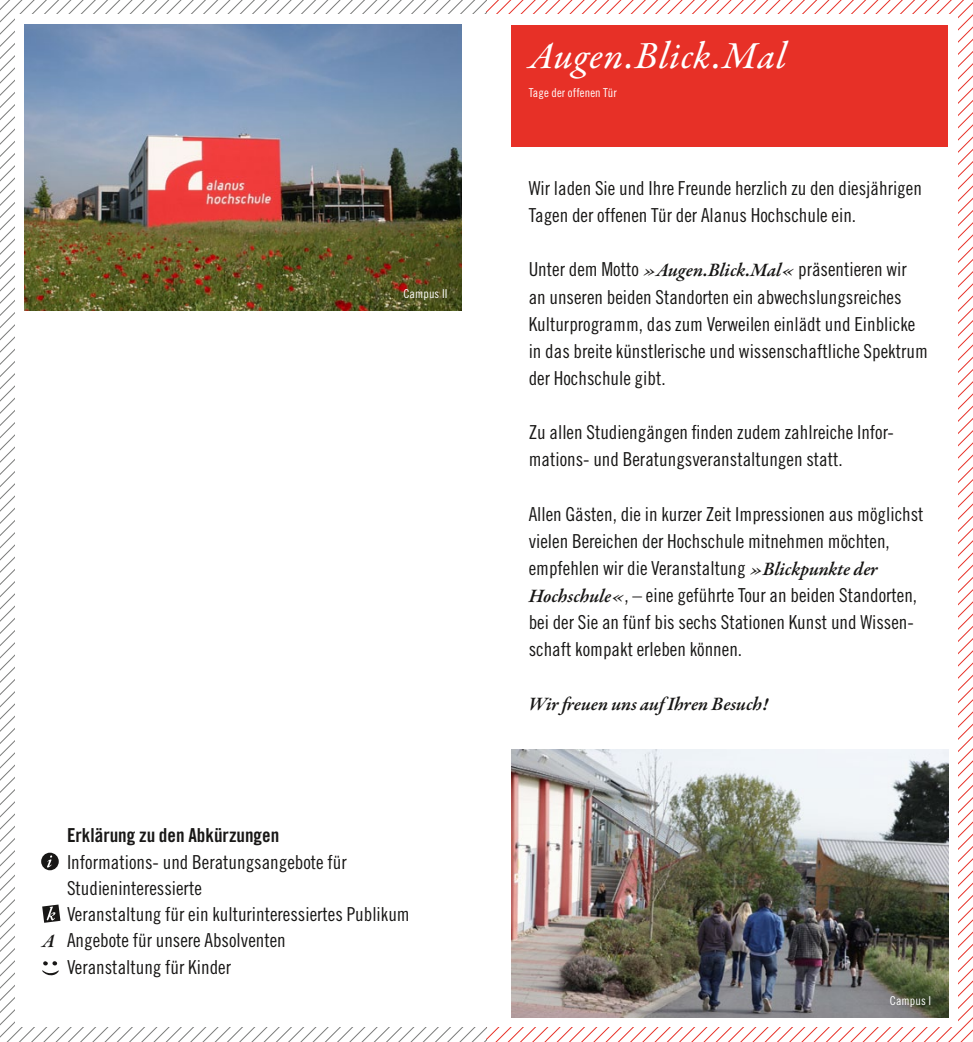
<style>
.page{position:relative;width:973px;height:1042px;background:#fff}
.page>*{position:absolute;margin:0;border:0;box-sizing:border-box;transform-origin:0 0}
.t1{font:38.5px "Garamond Premr Pro Med It";letter-spacing:.02em;color:#fff}
.t2{font:19.25px/27.1px "Trade Gothic LT Std Cn 18";color:#181716}
.t3{font:italic 600 19.25px "Garamond Premr Pro";color:#181716}
.t4{font:19.25px "Trade Gothic LT Std Bd Cn 20";color:#181716}
.t5{font:12.25px "Trade Gothic LT Std Cn 18";letter-spacing:.01em;color:#fff}
.s1{font-family:"Garamond Premr Pro";font-weight:600;font-style:italic}
</style>
<div class="page">
<svg style="left:935px;top:0;width:37px;height:1042px"></svg>
<svg style="left:458px;top:0;width:56px;height:1042px"></svg>
<div style="left:486px;top:15px;width:471px;height:1012px;background:#fff"></div>
<div style="left:15px;top:15px;width:471px;height:1012px;background:#fff"></div>
<img style="left:60px;top:25px;width:401px;height:285px">
<img style="left:511px;top:749px;width:436px;height:268px">
<div style="left:511px;top:25px;width:436px;height:121px;background:#e73027"></div>
<svg style="left:0;top:0;width:60px;height:1042px"></svg>
<p class="t5" style="left:403px;top:286px;width:46px">Campus II</p>
<p class="t4" style="left:67px;top:824px;width:214px">Erklärung zu den Abkürzungen</p>
<p class="t2" style="left:67px;top:848px;width:281px">Informations- und Beratungsangebote für</p>
<p class="t2" style="left:67px;top:874px;width:136px">Studieninteressierte</p>
<p class="t2" style="left:67px;top:900px;width:344px">Veranstaltung für ein kulturinteressiertes Publikum</p>
<p class="t2" style="left:42px;top:926px;width:245px"><span class="s1">A</span> Angebote für unsere Absolventen</p>
<p class="t2" style="left:67px;top:953px;width:165px">Veranstaltung für Kinder</p>
<h1 class="t1" style="left:528px;top:31px;width:259px">Augen.Blick.Mal</h1>
<p class="t5" style="left:528px;top:86px;width:90px">Tage der offenen Tür</p>
<p class="t2" style="left:528px;top:174px;width:394px">Wir laden Sie und Ihre Freunde herzlich zu den diesjährigen<br>Tagen der offenen Tür der Alanus Hochschule ein.</p>
<p class="t2" style="left:528px;top:256px;width:400px">Unter dem Motto <span class="s1">»Augen.Blick.Mal«</span> präsentieren wir an unseren beiden Standorten ein abwechslungsreiches Kulturprogramm, das zum Verweilen einlädt und Einblicke in das breite künstlerische und wissenschaftliche Spektrum der Hochschule gibt.</p>
<p class="t2" style="left:528px;top:418px;width:366px">Zu allen Studiengängen finden zudem zahlreiche Infor&shy;mations- und Beratungsveranstaltungen statt.</p>
<p class="t2" style="left:528px;top:500px;width:396px">Allen Gästen, die in kurzer Zeit Impressionen aus möglichst vielen Bereichen der Hochschule mitnehmen möchten, empfehlen wir die Veranstaltung <span class="s1">»Blickpunkte der Hochschule«</span>, – eine geführte Tour an beiden Standorten, bei der Sie an fünf bis sechs Stationen Kunst und Wissen&shy;schaft kompakt erleben können.</p>
<p class="t3" style="left:528px;top:692px;width:241px">Wir freuen uns auf Ihren Besuch!</p>
<p class="t5" style="left:889px;top:993px;width:43px">Campus I</p>
</div>
